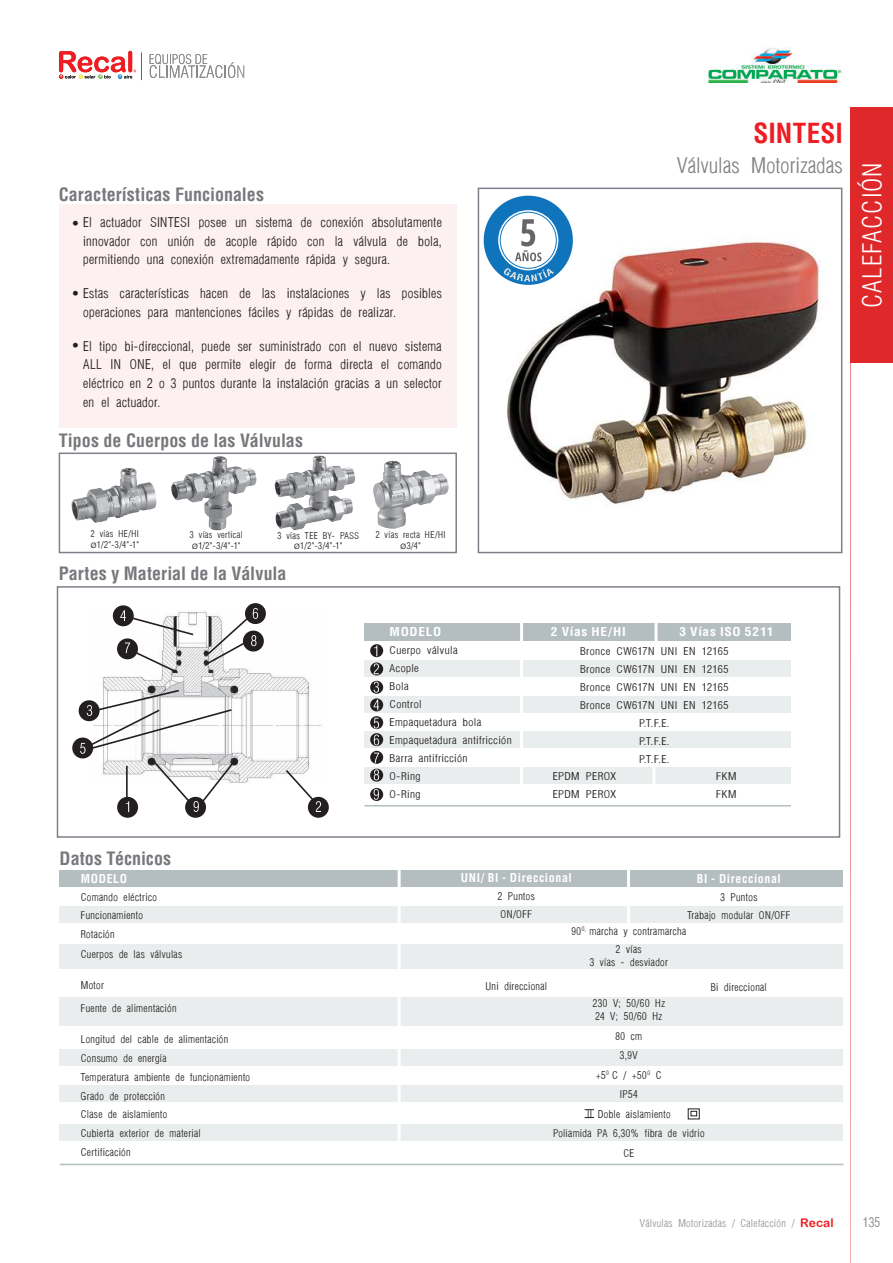
<style>
.page{position:relative;width:893px;height:1263px;background:#fff}
.page>*{position:absolute;margin:0;border:0;box-sizing:border-box;transform-origin:0 0}
.t1{font:700 condensed 27px "Helvetica";letter-spacing:.005em;color:#ee1d23}
.t2{font:300 condensed 25.5px "Helvetica";letter-spacing:.04em;color:#fff}
.t3{font:300 condensed 24px "Helvetica";color:#808285}
.t4{font:700 condensed 18px "Helvetica";color:#76787b}
.t5{font:300 condensed 15px/18.8px "Helvetica";letter-spacing:.01em;color:#231f20;text-align:justify}
.t6{font:300 condensed 15px "Helvetica";color:#808285}
.t7{font:13.5px "Helvetica Neue LT Std";color:#231f20}
.t8{font:300 condensed 12px/19.5px "Helvetica";letter-spacing:.02em;color:#231f20}
.t9{font:300 condensed 12px/18px "Helvetica";letter-spacing:.02em;color:#231f20;scale:1.11 1}
.t10{font:700 condensed 12px "Helvetica";letter-spacing:.05em;color:#fff}
.t11{font:300 condensed 12px "Helvetica";letter-spacing:.015em;color:#939598}
.t12{font:700 condensed 12px "Helvetica";letter-spacing:.05em;color:#fff;scale:1.11 1}
.t13{font:300 condensed 10.5px/10.5px "Helvetica";letter-spacing:.025em;color:#231f20;text-align:center}
.s1{font-family:"Helvetica Neue LT Std";font-weight:400;font-stretch:normal;font-size:7.5px}
.s2{font-family:"Arial Rounded MT Bold";font-weight:400;font-stretch:normal;color:#ee1d23}
</style>
<div class="page">
<div style="left:851px;top:107px;width:42px;height:256px;background:#de2829"></div>
<hr style="left:850px;top:160px;width:1px;height:1103px;background:#de2829">
<svg style="left:150px;top:54px;width:94px;height:24px"></svg>
<svg style="left:59px;top:51px;width:83px;height:29px"></svg>
<img style="left:707px;top:47px;width:135px;height:36px">
<img style="left:494px;top:235px;width:328px;height:269px">
<div style="left:478px;top:188px;width:364px;height:365px;border:2px solid #7c8088"></div>
<div style="left:57px;top:586px;width:783px;height:252px;border:2px solid #7c8088"></div>
<div style="left:59px;top:204px;width:397px;height:223px;background:#fcf0f0"></div>
<div style="left:59px;top:1125px;width:784px;height:16px;background:#eaeded"></div>
<div style="left:59px;top:1085px;width:784px;height:16px;background:#eaeded"></div>
<div style="left:59px;top:1049px;width:784px;height:16px;background:#eaeded"></div>
<div style="left:59px;top:944px;width:784px;height:24px;background:#eaeded"></div>
<div style="left:59px;top:997px;width:784px;height:29px;background:#eaeded"></div>
<div style="left:59px;top:870px;width:784px;height:16px;background:#b4bdc0"></div>
<div style="left:59px;top:906px;width:784px;height:16px;background:#eaeded"></div>
<hr style="left:398px;top:870px;width:3px;height:283px;background:#fff">
<hr style="left:627px;top:869px;width:3px;height:56px;background:#fff">
<svg style="left:691px;top:1111px;width:6px;height:5px"></svg>
<div style="left:688px;top:1108px;width:12px;height:11px;border:1px solid #231f20"></div>
<div style="left:59px;top:452px;width:398px;height:101px;border:2px solid #7c8088"></div>
<img style="left:171px;top:456px;width:86px;height:74px">
<img style="left:274px;top:456px;width:82px;height:74px">
<img style="left:373px;top:461px;width:76px;height:68px">
<img style="left:101px;top:611px;width:221px;height:172px">
<div style="left:79px;top:700px;width:21px;height:21px;background:#231f20;border-radius:50%"></div>
<div style="left:308px;top:797px;width:21px;height:21px;background:#231f20;border-radius:50%"></div>
<svg style="left:117px;top:797px;width:21px;height:21px"></svg>
<svg style="left:185px;top:797px;width:21px;height:21px"></svg>
<div style="left:72px;top:737px;width:21px;height:21px;background:#231f20;border-radius:50%"></div>
<div style="left:117px;top:638px;width:21px;height:21px;background:#231f20;border-radius:50%"></div>
<svg style="left:243px;top:631px;width:21px;height:20px"></svg>
<div style="left:245px;top:603px;width:21px;height:21px;background:#231f20;border-radius:50%"></div>
<div style="left:113px;top:605px;width:21px;height:21px;background:#231f20;border-radius:50%"></div>
<img style="left:71px;top:468px;width:86px;height:55px">
<div style="left:365px;top:768px;width:426px;height:16px;background:#eaeded"></div>
<div style="left:365px;top:732px;width:426px;height:16px;background:#eaeded"></div>
<div style="left:365px;top:696px;width:426px;height:16px;background:#eaeded"></div>
<div style="left:365px;top:623px;width:426px;height:17px;background:#b4bdc0"></div>
<div style="left:365px;top:660px;width:426px;height:16px;background:#eaeded"></div>
<hr style="left:520px;top:621px;width:3px;height:199px;background:#fff">
<svg style="left:370px;top:644px;width:13px;height:13px"></svg>
<svg style="left:370px;top:662px;width:13px;height:13px"></svg>
<svg style="left:370px;top:681px;width:13px;height:13px"></svg>
<svg style="left:370px;top:698px;width:13px;height:13px"></svg>
<svg style="left:370px;top:716px;width:13px;height:13px"></svg>
<svg style="left:370px;top:751px;width:13px;height:13px"></svg>
<svg style="left:370px;top:733px;width:13px;height:13px"></svg>
<svg style="left:370px;top:769px;width:13px;height:13px"></svg>
<svg style="left:370px;top:788px;width:13px;height:13px"></svg>
<hr style="left:654px;top:619px;width:3px;height:23px;background:#fff">
<hr style="left:652px;top:766px;width:3px;height:43px;background:#fff">
<div style="left:484px;top:196px;width:89px;height:89px;background:#1074bc;border-radius:50%"></div>
<svg style="left:503px;top:268px;width:51px;height:14px"></svg>
<svg style="left:498px;top:210px;width:60px;height:60px;background:#eaf2f8"></svg>
<div style="left:500px;top:212px;width:57px;height:57px;border:1px solid #1074bc;border-radius:50%"></div>
<hr style="left:365px;top:805px;width:426px;height:1px;background:#b4bdc0">
<hr style="left:60px;top:1164px;width:783px;height:1px;background:#b4bdc0">
<svg style="left:374px;top:769px;width:5px;height:11px"></svg>
<svg style="left:374px;top:753px;width:5px;height:10px"></svg>
<svg style="left:374px;top:734px;width:5px;height:11px"></svg>
<svg style="left:374px;top:718px;width:5px;height:10px"></svg>
<svg style="left:374px;top:700px;width:5px;height:10px"></svg>
<svg style="left:374px;top:682px;width:5px;height:11px"></svg>
<svg style="left:374px;top:663px;width:5px;height:11px"></svg>
<svg style="left:374px;top:645px;width:3px;height:11px"></svg>
<svg style="left:374px;top:789px;width:5px;height:11px"></svg>
<svg style="left:284px;top:768px;width:37px;height:44px"></svg>
<svg style="left:80px;top:689px;width:158px;height:123px"></svg>
<svg style="left:205px;top:608px;width:57px;height:58px"></svg>
<svg style="left:125px;top:642px;width:55px;height:32px"></svg>
<svg style="left:120px;top:610px;width:75px;height:26px"></svg>
<svg style="left:515px;top:219px;width:26px;height:42px"></svg>
<h3 class="t4" style="left:59px;top:183px;width:207px">Características Funcionales</h3>
<p class="t5" style="left:83px;top:213px;width:360px">El actuador SINTESI posee un sistema de conexión absolutamente innovador con unión de acople rápido con la válvula de bola, permitiendo una conexión extremadamente rápida y segura.</p>
<p class="t5" style="left:83px;top:284px;width:360px">Estas características hacen de las instalaciones y las posibles operaciones para mantenciones fáciles y rápidas de realizar.</p>
<p class="t5" style="left:83px;top:336px;width:360px">El tipo bi-direccional, puede ser suministrado con el nuevo sistema ALL IN ONE, el que permite elegir de forma directa el comando eléctrico en 2 o 3 puntos durante la instalación gracias a un selector en el actuador.</p>
<p class="t7" style="left:72px;top:215px;width:8px">•</p>
<p class="t7" style="left:72px;top:285px;width:8px">•</p>
<p class="t7" style="left:72px;top:338px;width:8px">•</p>
<h3 class="t4" style="left:59px;top:430px;width:246px">Tipos de Cuerpos de las Válvulas</h3>
<h1 class="t1" style="left:753px;top:116px;width:91px">SINTESI</h1>
<h3 class="t3" style="left:677px;top:152px;width:167px">Válvulas Motorizadas</h3>
<h2 class="t2" style="left:856px;top:308px;width:147px;rotate:-90deg">CALEFACCIÓN</h2>
<p class="t13" style="left:91px;top:528px;width:50px;text-align:left">2 vías HE/HI<br><span class="s1">Ø</span>1/2”-3/4”-1”</p>
<p class="t13" style="left:190px;top:529px;width:55px;text-align:left">3 vías vertical<br><span class="s1">Ø</span>1/2”-3/4”-1”</p>
<p class="t13" style="left:277px;top:530px;width:83px">3 vías TEE BY- PASS<br><span class="s1">Ø</span>1/2”-3/4”-1”</p>
<h3 class="t4" style="left:59px;top:562px;width:229px">Partes y Material de la Válvula</h3>
<p class="t13" style="left:376px;top:529px;width:72px">2 vías recta HE/HI<br><span class="s1">Ø</span>3/4”</p>
<p class="t12" style="left:390px;top:624px;width:48px">MODELO</p>
<p class="t9" style="left:390px;top:641px;width:112px">Cuerpo válvula<br>Acople<br>Bola<br>Control<br>Empaquetadura bola<br>Empaquetadura antifricción<br>Barra antifricción<br>O-Ring<br>O-Ring</p>
<p class="t12" style="left:551px;top:624px;width:69px">2 Vías HE/HI</p>
<p class="t12" style="left:679px;top:624px;width:86px">3 Vías ISO 5211</p>
<p class="t9" style="left:580px;top:641px;width:135px;text-align:center">Bronce CW617N UNI EN 12165<br>Bronce CW617N UNI EN 12165<br>Bronce CW617N UNI EN 12165<br>Bronce CW617N UNI EN 12165<br>P.T.F.E.<br>P.T.F.E.<br>P.T.F.E.</p>
<p class="t9" style="left:553px;top:766px;width:59px">EPDM PEROX<br>EPDM PEROX</p>
<p class="t9" style="left:716px;top:767px;width:20px">FKM<br>FKM</p>
<h3 class="t4" style="left:60px;top:847px;width:113px">Datos Técnicos</h3>
<p class="t10" style="left:81px;top:871px;width:48px">MODELO</p>
<p class="t8" style="left:81px;top:888px;width:78px;line-height:18px">Comando eléctrico<br>Funcionamiento</p>
<p class="t8" style="left:81px;top:925px;width:103px">Rotación<br>Cuerpos de las válvulas</p>
<p class="t8" style="left:81px;top:974px;width:97px;line-height:22.5px">Motor<br>Fuente de alimentación</p>
<p class="t8" style="left:81px;top:1030px;width:171px;line-height:18.8px">Longitud del cable de alimentación<br>Consumo de energía<br>Temperatura ambiente de funcionamiento<br>Grado de protección<br>Clase de aislamiento<br>Cubierta exterior de material<br>Certificación</p>
<p class="t10" style="left:461px;top:870px;width:112px">UNI/ BI - Direccional</p>
<p class="t8" style="left:498px;top:887px;width:39px;line-height:18px">2 Puntos<br>ON/OFF</p>
<p class="t10" style="left:697px;top:871px;width:85px">BI - Direccional</p>
<p class="t8" style="left:687px;top:888px;width:105px;line-height:18px;text-align:center">3 Puntos<br>Trabajo modular ON/OFF</p>
<p class="t8" style="left:571px;top:922px;width:116px;line-height:18px;text-align:center">90<sup>0,</sup> marcha y contramarcha<br>2 vías</p>
<p class="t8" style="left:590px;top:953px;width:80px">3 vías - desviador</p>
<p class="t8" style="left:593px;top:996px;width:74px;line-height:13.5px">230 V; 50/60 Hz<br>24 V; 50/60 Hz</p>
<p class="t8" style="left:553px;top:1026px;width:153px;text-align:center">80 cm<br>3,9V<br>+5<sup>0</sup> C / +50<sup>0</sup> C<br>IP54<br>II Doble aislamiento<br>Poliamida PA 6,30% fibra de vidrio<br>CE</p>
<p class="t8" style="left:485px;top:976px;width:63px">Uni direccional</p>
<p class="t8" style="left:711px;top:977px;width:58px">Bi direccional</p>
<p class="t11" style="left:640px;top:1217px;width:195px">Válvulas Motorizadas / Calefacción / <span class="s2">Recal</span></p>
<p class="t6" style="left:863px;top:1214px;width:19px">135</p>
</div>
